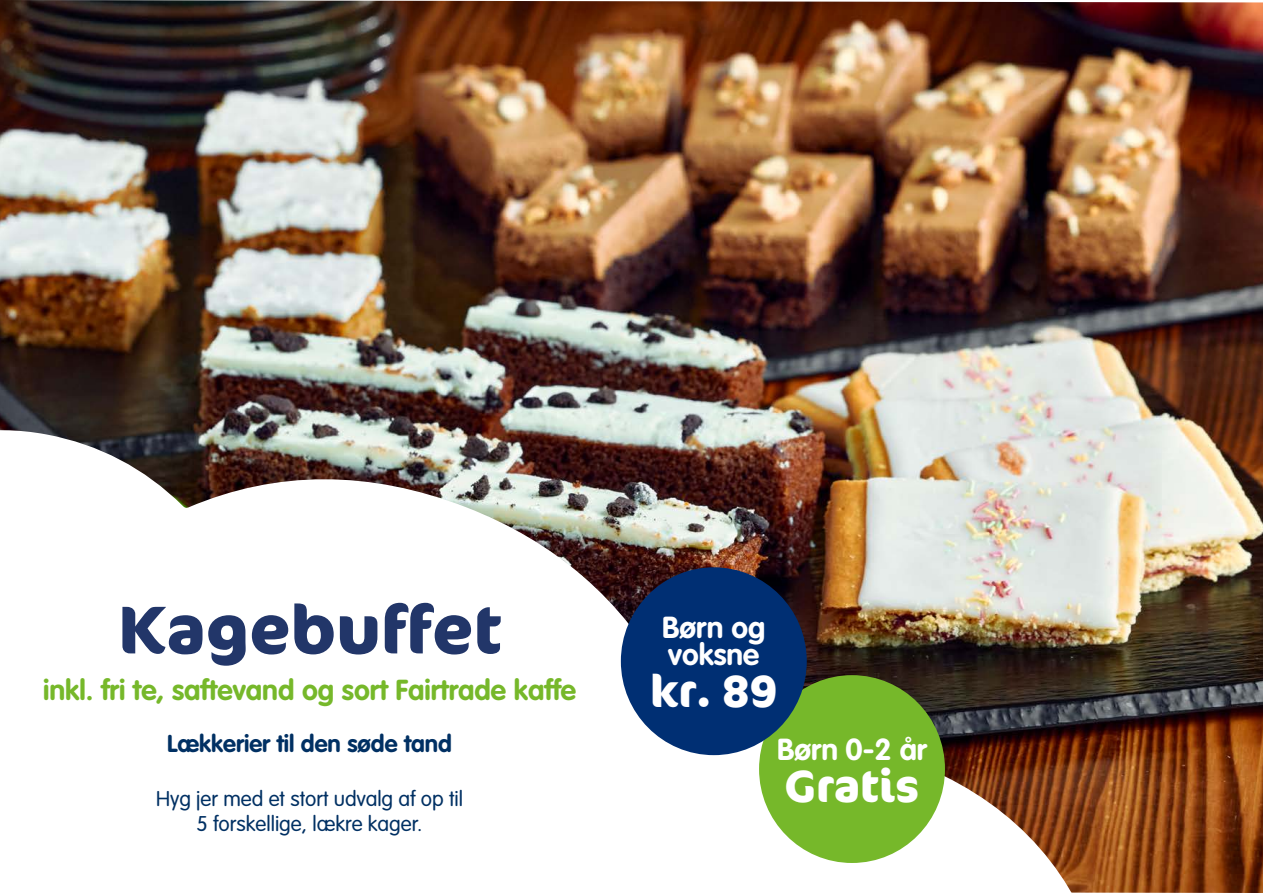
<style>
.page{position:relative;width:1263px;height:893px;background:#fff}
.page>*{position:absolute;margin:0;border:0;box-sizing:border-box;transform-origin:0 0}
.t1{font:700 67.5px "Cocon";color:#223669}
.t2{font:700 45px "Cocon";color:#fff}
.t3{font:700 30px/27px "VAG Rounded Std";color:#fff}
.t4{font:700 28.5px "VAG Rounded Std";color:#76b82a}
.t5{font:700 24px "VAG Rounded Std";color:#003063}
.t6{font:300 21px/25.2px "VAG Rounded Std";color:#003063;text-align:center}
</style>
<div class="page">
<img style="left:0;top:0;width:1263px;height:893px">
<img style="left:0;top:156px;width:1217px;height:737px">
<div style="left:759px;top:675px;width:186px;height:188px;background:#76b82a;border-radius:50%"></div>
<div style="left:621px;top:567px;width:186px;height:188px;background:#002f73;border-radius:50%"></div>
<h1 class="t1" style="left:118px;top:589px;width:385px">Kagebuffet</h1>
<h3 class="t4" style="left:43px;top:673px;width:535px">inkl. fri te, saftevand og sort Fairtrade kaffe</h3>
<p class="t5" style="left:167px;top:729px;width:286px">Lækkerier til den søde tand</p>
<p class="t6" style="left:156px;top:787px;width:309px">Hyg jer med et stort udvalg af op til<br>5 forskellige, lækre kager.</p>
<h3 class="t3" style="left:662px;top:615px;width:105px">Børn og voksne</h3>
<h2 class="t2" style="left:650px;top:664px;width:129px">kr. 89</h2>
<h3 class="t3" style="left:777px;top:737px;width:151px">Børn 0-2 år</h3>
<h2 class="t2" style="left:784px;top:759px;width:137px">Gratis</h2>
</div>
